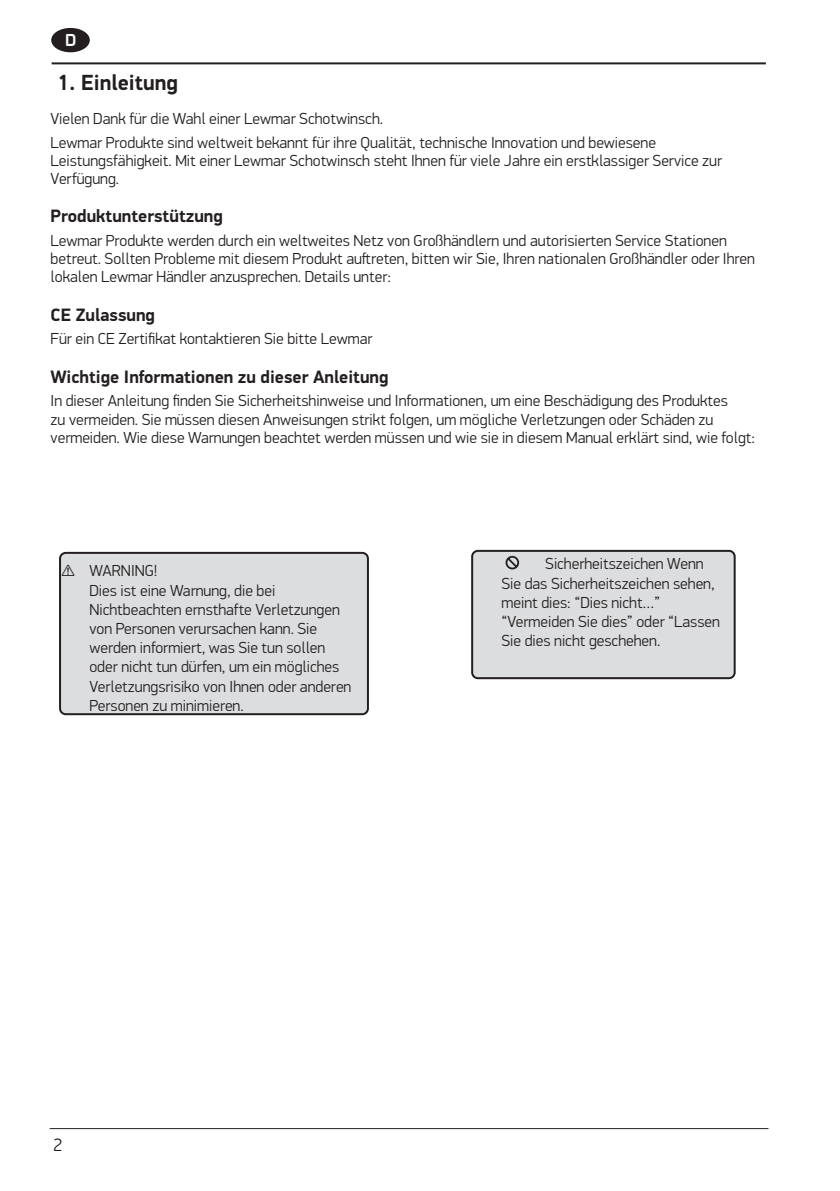
<style>
.page{position:relative;width:840px;height:1191px;background:#fff}
.page>*{position:absolute;margin:0;border:0;box-sizing:border-box;transform-origin:0 0}
.Section_header{font:700 22px "PF Din Display Pro";color:#231f20}
.Body_Header{font:700 18px "PF Din Display Pro";color:#231f20}
.t1{font:300 18px "PF Din Display Pro";color:#231f20}
.t2{font:700 18px "PF Isotext Pro";color:#fff}
.Body_Copy{font:300 16px/19.2px "PF Din Display Pro";color:#231f20}
.Warning_text-_Do_not{font:300 16px/19.2px "PF Din Display Pro";color:#231f20}
</style>
<div class="page">
<hr style="left:52px;top:62px;width:713px;height:2px;background:#231f20">
<hr style="left:50px;top:1128px;width:718px;height:1px;background:#231f20">
<div style="left:51px;top:28px;width:39px;height:24px;background:#231f20;border-radius:50%"></div>
<div style="left:60px;top:553px;width:308px;height:161px;background:#dcdddf;border-radius:6px"></div>
<div style="left:59px;top:552px;width:310px;height:163px;border:2px solid #231f20;border-radius:6px"></div>
<div style="left:472px;top:551px;width:262px;height:127px;background:#dcdddf;border-radius:6px"></div>
<svg style="left:505px;top:556px;width:14px;height:13px"></svg>
<div style="left:471px;top:550px;width:264px;height:129px;border:2px solid #231f20;border-radius:6px"></div>
<p class="t2" style="left:65px;top:29px;width:13px">D</p>
<p class="Section_header" style="left:57px;top:69px;width:122px">1. Einleitung</p>
<p class="Body_Copy" style="left:51px;top:109px;width:334px">Vielen Dank für die Wahl einer Lewmar Schotwinsch.</p>
<p class="Body_Copy" style="left:51px;top:133px;width:672px;line-height:18px">Lewmar Produkte sind weltweit bekannt für ihre Qualität, technische Innovation und bewiesene<br>Leistungsfähigkeit. Mit einer Lewmar Schotwinsch steht Ihnen für viele Jahre ein erstklassiger Service zur<br>Verfügung.</p>
<p class="Body_Header" style="left:51px;top:205px;width:174px">Produktunterstützung</p>
<p class="Body_Copy" style="left:51px;top:232px;width:705px;line-height:18px">Lewmar Produkte werden durch ein weltweites Netz von Großhändlern und autorisierten Service Stationen betreut. Sollten Probleme mit diesem Produkt auftreten, bitten wir Sie, Ihren nationalen Großhändler oder Ihren lokalen Lewmar Händler anzusprechen. Details unter:</p>
<p class="Body_Header" style="left:51px;top:303px;width:106px">CE Zulassung</p>
<p class="Body_Copy" style="left:51px;top:329px;width:323px">Für ein CE Zertifikat kontaktieren Sie bitte Lewmar</p>
<p class="Body_Header" style="left:51px;top:366px;width:339px">Wichtige Informationen zu dieser Anleitung</p>
<p class="Body_Copy" style="left:51px;top:392px;width:705px;line-height:18px">In dieser Anleitung finden Sie Sicherheitshinweise und Informationen, um eine Beschädigung des Produktes<br>zu vermeiden. Sie müssen diesen Anweisungen strikt folgen, um mögliche Verletzungen oder Schäden zu vermeiden. Wie diese Warnungen beachtet werden müssen und wie sie in diesem Manual erklärt sind, wie folgt:</p>
<p class="Body_Copy" style="left:89px;top:561px;width:263px;text-indent:-28px">⚠ WARNING!<br>Dies ist eine Warnung, die bei<br>Nichtbeachten ernsthafte Verletzungen von Personen verursachen kann. Sie werden informiert, was Sie tun sollen oder nicht tun dürfen, um ein mögliches<br>Verletzungsrisiko von Ihnen oder anderen<br>Personen zu minimieren.</p>
<p class="Warning_text-_Do_not" style="left:545px;top:554px;width:160px">Sicherheitszeichen Wenn</p>
<p class="Warning_text-_Do_not" style="left:501px;top:574px;width:220px">Sie das Sicherheitszeichen sehen, meint dies: “Dies nicht…” “Vermeiden Sie dies” oder “Lassen<br>Sie dies nicht geschehen.</p>
<p class="t1" style="left:54px;top:1134px;width:10px">2</p>
</div>
